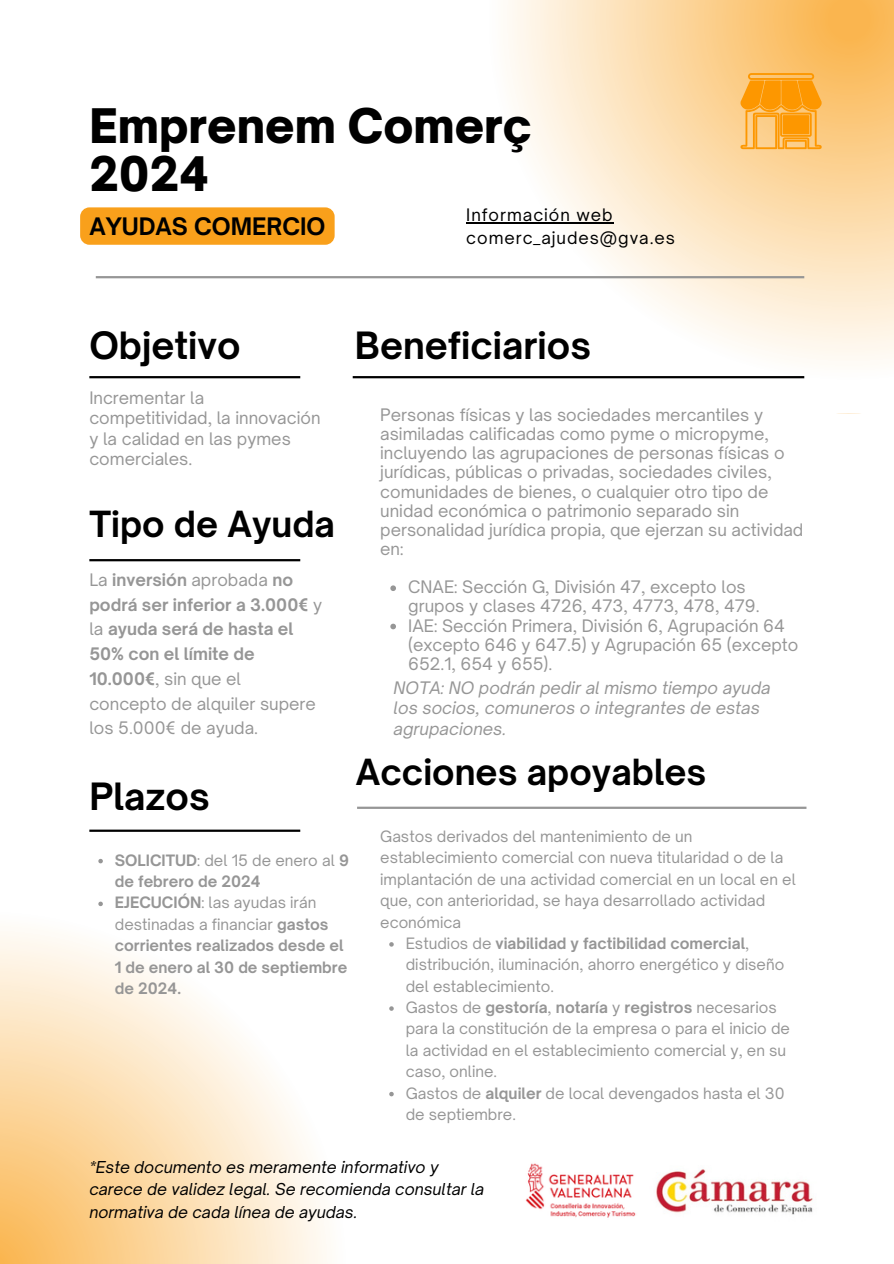
<style>
.page{position:relative;width:894px;height:1264px;background:#fff}
.page>*{position:absolute;margin:0;border:0;box-sizing:border-box;transform-origin:0 0}
.t1{font:900 45.6px/47.4px "Open Sauce One";color:#000}
.t2{font:700 36px "Open Sauce One";color:#000}
.t3{font:700 34.5px "Open Sauce One";color:#000}
.t4{font:700 23.1px "Open Sauce One";color:#000}
.t5{font:16.5px/19.2px "Open Sauce One";color:#969696}
.t6{font:700 16.5px/24.8px "Open Sauce One";color:#969696}
.t7{font:italic 16.5px/20.2px "Open Sauce One";color:#969696}
.t8{font:16.5px "Open Sauce One";letter-spacing:.06em;color:#000}
.t9{font:italic 15.75px/22.5px "Open Sauce One";color:#000}
.t10{font:15px/21.3px "Open Sauce One";color:#969696}
.t11{font:700 15px/21.3px "Open Sauce One";color:#969696}
.s1{font-weight:400}
.s2{font-weight:700}
</style>
<div class="page">
<hr style="left:89px;top:559px;width:211px;height:2px;background:#000">
<svg style="left:0;top:906px;width:328px;height:357px"></svg>
<hr style="left:89px;top:829px;width:211px;height:2px;background:#000">
<svg style="left:454px;top:0;width:439px;height:379px"></svg>
<hr style="left:352px;top:376px;width:452px;height:2px;background:#000">
<hr style="left:89px;top:376px;width:211px;height:2px;background:#000">
<hr style="left:96px;top:276px;width:708px;height:2px;background:#969696">
<hr style="left:357px;top:806px;width:449px;height:3px;background:#969696">
<svg style="left:740px;top:73px;width:81px;height:76px;background:#fcab33"></svg>
<img style="left:525px;top:1163px;width:111px;height:55px">
<img style="left:656px;top:1169px;width:157px;height:46px">
<svg style="left:98px;top:858px;width:5px;height:5px"></svg>
<svg style="left:98px;top:901px;width:5px;height:5px"></svg>
<div style="left:80px;top:207px;width:254px;height:38px;background:#f9a01b;border-radius:9px"></div>
<hr style="left:466px;top:222px;width:147px;height:1px;background:#000">
<svg style="left:390px;top:585px;width:6px;height:6px"></svg>
<svg style="left:390px;top:623px;width:6px;height:6px"></svg>
<svg style="left:389px;top:942px;width:4px;height:4px"></svg>
<svg style="left:389px;top:1006px;width:4px;height:4px"></svg>
<svg style="left:389px;top:1091px;width:4px;height:5px"></svg>
<p class="t1" style="left:89px;top:102px;width:444px">Emprenem Comerç<br>2024</p>
<p class="t4" style="left:89px;top:211px;width:237px">AYUDAS COMERCIO</p>
<p class="t8" style="left:466px;top:204px;width:148px">Información web</p>
<p class="t8" style="left:466px;top:227px;width:210px">comerc_ajudes@gva.es</p>
<p class="t2" style="left:89px;top:323px;width:153px">Objetivo</p>
<p class="t2" style="left:355px;top:323px;width:238px">Beneficiarios</p>
<p class="t5" style="left:89px;top:387px;width:232px;line-height:20.2px">Incrementar la competitividad, la innovación y la calidad en las pymes comerciales.</p>
<p class="t5" style="left:380px;top:405px;width:424px">Personas físicas y las sociedades mercantiles y asimiladas calificadas como pyme o micropyme, incluyendo las agrupaciones de personas físicas o jurídicas, públicas o privadas, sociedades civiles, comunidades de bienes, o cualquier otro tipo de unidad económica o patrimonio separado sin personalidad jurídica propia, que ejerzan su actividad en:</p>
<p class="t5" style="left:408px;top:577px;width:353px">CNAE: Sección G, División 47, excepto los grupos y clases 4726, 473, 4773, 478, 479.</p>
<p class="t5" style="left:408px;top:615px;width:391px">IAE: Sección Primera, División 6, Agrupación 64 (excepto 646 y 647.5) y Agrupación 65 (excepto<br>652.1, 654 y 655).</p>
<p class="t3" style="left:89px;top:502px;width:247px">Tipo de Ayuda</p>
<p class="t6" style="left:89px;top:567px;width:234px"><span class="s1">La</span> inversión <span class="s1">aprobada</span> no podrá ser inferior a 3.000€ <span class="s1">y la</span> ayuda será de hasta el<br>50% con el límite de<br>10.000€<span class="s1">, sin que el concepto de alquiler supere los 5.000€ de ayuda.</span></p>
<p class="t7" style="left:393px;top:677px;width:378px">NOTA: NO podrán pedir al mismo tiempo ayuda los socios, comuneros o integrantes de estas agrupaciones.</p>
<p class="t3" style="left:356px;top:750px;width:352px">Acciones apoyables</p>
<p class="t2" style="left:89px;top:773px;width:122px">Plazos</p>
<p class="t10" style="left:380px;top:825px;width:417px">Gastos derivados del mantenimiento de un establecimiento comercial con nueva titularidad o de la implantación de una actividad comercial en un local en el que, con anterioridad, se haya desarrollado actividad económica</p>
<p class="t10" style="left:405px;top:932px;width:380px">Estudios de <span class="s2">viabilidad y factibilidad comercial</span>, distribución, iluminación, ahorro energético y diseño del establecimiento.</p>
<p class="t10" style="left:405px;top:996px;width:385px">Gastos de <span class="s2">gestoría</span>, <span class="s2">notaría</span> y <span class="s2">registros</span> necesarios para la constitución de la empresa o para el inicio de la actividad en el establecimiento comercial y, en su caso, online.</p>
<p class="t10" style="left:405px;top:1082px;width:380px">Gastos de <span class="s2">alquiler</span> de local devengados hasta el 30 de septiembre.</p>
<p class="t9" style="left:89px;top:1155px;width:396px">*Este documento es meramente informativo y carece de validez legal. Se recomienda consultar la normativa de cada línea de ayudas.</p>
<p class="t11" style="left:115px;top:849px;width:235px">SOLICITUD<span class="s1">: del 15 de enero al</span> 9 de febrero de 2024</p>
<p class="t11" style="left:115px;top:892px;width:234px">EJECUCIÓN<span class="s1">: las ayudas irán destinadas a financiar</span> gastos corrientes realizados desde el<br>1 de enero al 30 de septiembre de 2024.</p>
</div>
